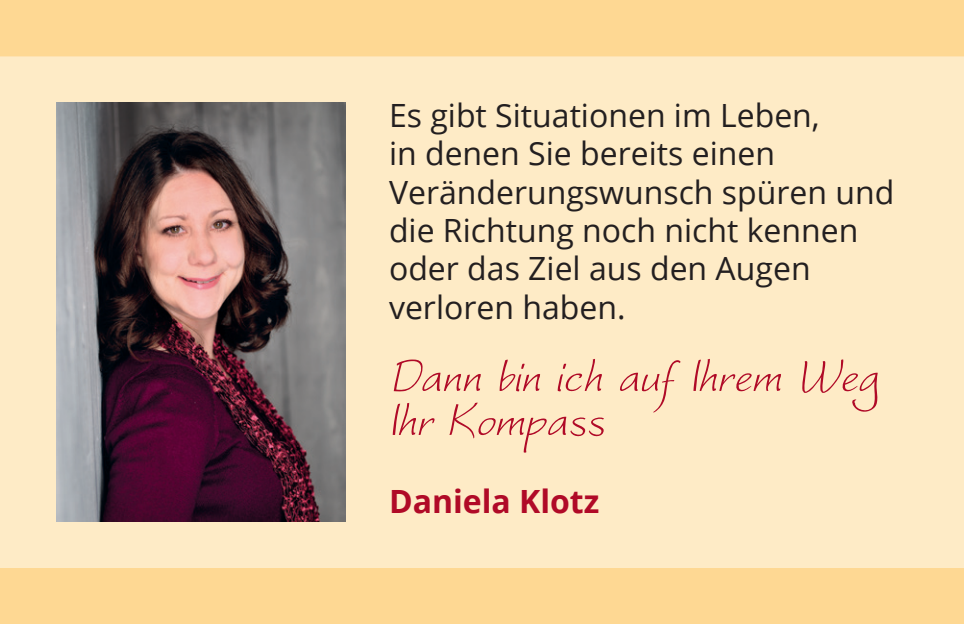
<style>
.page{position:relative;width:964px;height:624px;background:#fed893}
.page>*{position:absolute;margin:0;border:0;box-sizing:border-box;transform-origin:0 0}
.t1{font:italic 60px/44px "Worstveld Sling";color:#b00a27}
.t2{font:32px/38.4px "Open Sans";color:#231f20}
.t3{font:700 32px "Open Sans";color:#b00a27}
</style>
<div class="page">
<div style="left:0;top:57px;width:964px;height:510px;background:#feebc6"></div>
<img style="left:57px;top:102px;width:289px;height:419px">
<p class="t2" style="left:389px;top:95px;width:507px">Es gibt Situationen im Leben,<br>in denen Sie bereits einen<br>Veränderungswunsch spüren und die Richtung noch nicht kennen oder das Ziel aus den Augen verloren haben.</p>
<h1 class="t1" style="left:389px;top:359px;width:490px">Dann bin ich auf Ihrem Weg<br>Ihr Kompass</h1>
<p class="t3" style="left:389px;top:479px;width:212px">Daniela Klotz</p>
</div>
